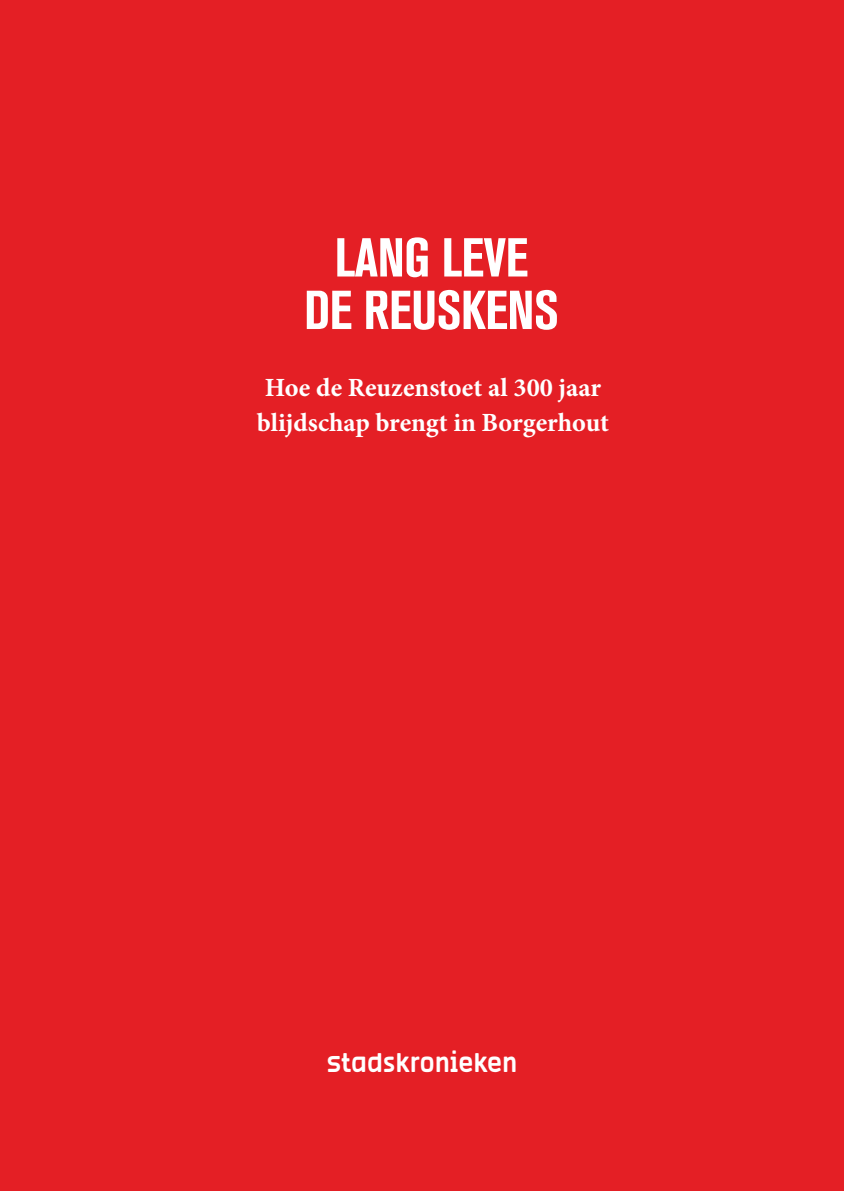
<style>
.page{position:relative;width:844px;height:1191px;background:#fff}
.page>*{position:absolute;margin:0;border:0;box-sizing:border-box;transform-origin:0 0}
.t1{font:700 condensed 54.25px/52.5px "Akzidenz Grotesk BQ";letter-spacing:-.01em;color:#fff;text-align:center}
.t2{font:700 26.25px/35px "Minion Pro";color:#fff;text-align:center}
.t3{font:26.25px "Antwerpen Small Caps";color:#fff}
.t4{font:21px "Antwerpen Small Caps";color:#fff}
</style>
<div class="page">
<div style="left:0;top:0;width:843px;height:1191px;background:#e41f25"></div>
<h1 class="t1" style="left:304px;top:230px;width:256px">LANG LEVE<br>DE REUSKENS</h1>
<p class="t2" style="left:257px;top:373px;width:353px">Hoe de Reuzenstoet al 300 jaar blijdschap brengt in Borgerhout</p>
<p class="t3" style="left:326px;top:1047px;width:192px">Stadskronieken</p>
<p class="t4" style="left:345px;top:1052px;width:154px">Stadskronieken</p>
</div>
